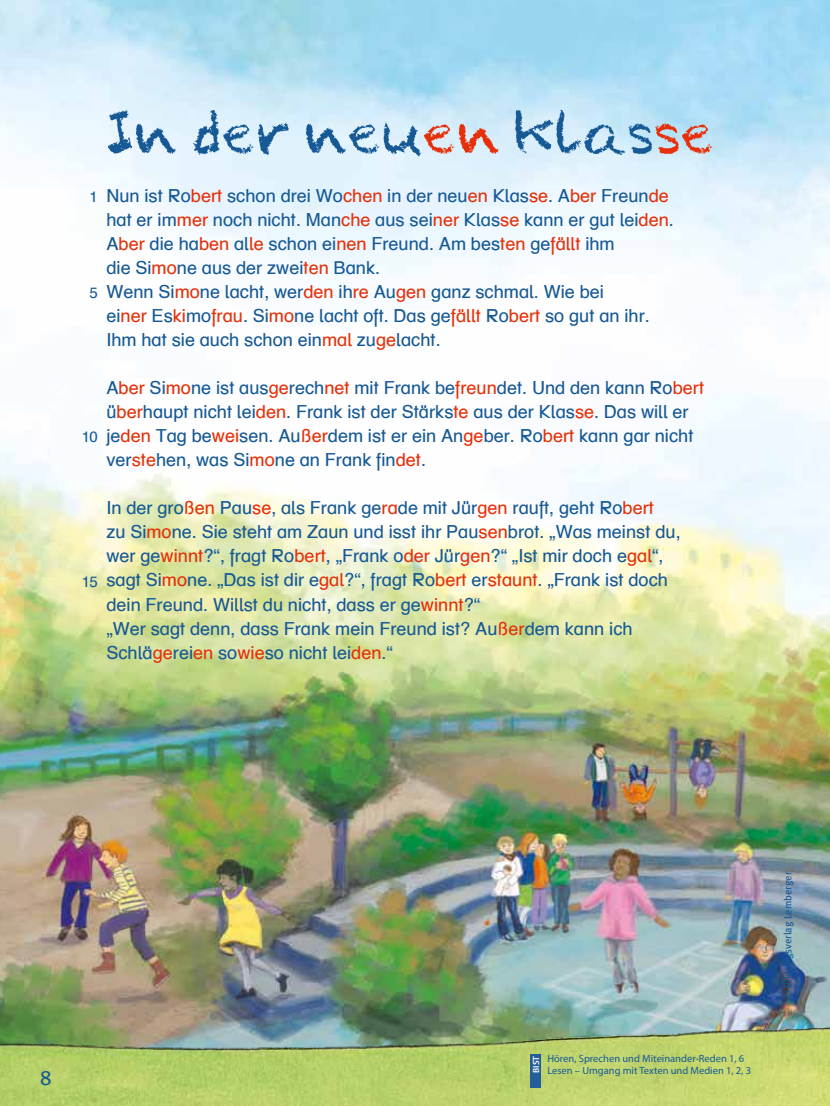
<style>
.page{position:relative;width:830px;height:1106px;background:#fff}
.page>*{position:absolute;margin:0;border:0;box-sizing:border-box;transform-origin:0 0}
.t1{font:57px "Crayon AL";color:#165995}
.t2{font:21px "Meta Book Expert";color:#165995}
.t3{font:18px/24px "Schulbuch Nord OE Roman";color:#165995}
.t4{font:15px "Schulbuch Nord OE Roman";color:#165995}
.t5{font:10.5px "Myriad Pro";color:#165995}
.t6{font:10.5px "Meta";letter-spacing:-.005em;color:#165995}
.t7{font:600 9px "Myriad Pro";color:#fff}
.s1{color:#e63009}
</style>
<div class="page">
<img style="left:0;top:0;width:829px;height:1027px">
<img style="left:0;top:1027px;width:829px;height:79px">
<div style="left:530px;top:1053px;width:10px;height:34px;background:#255d9c"></div>
<p class="t4" style="left:89px;top:188px;width:10px">1</p>
<p class="t4" style="left:89px;top:284px;width:10px">5</p>
<p class="t4" style="left:82px;top:428px;width:18px">10</p>
<p class="t4" style="left:82px;top:572px;width:17px">15</p>
<h1 class="t1" style="left:106px;top:108px;width:609px">In der neu<span class="s1">en</span> Klas<span class="s1">se</span></h1>
<p class="t3" style="left:106px;top:184px;width:568px">Nun ist Ro<span class="s1">bert</span> schon drei Wo<span class="s1">chen</span> in der neu<span class="s1">en</span> Klas<span class="s1">se</span>. A<span class="s1">ber</span> Freun<span class="s1">de </span>hat er im<span class="s1">mer</span> noch nicht. Man<span class="s1">che</span> aus sei<span class="s1">ner</span> Klas<span class="s1">se</span> kann er gut lei<span class="s1">den</span>.<br>A<span class="s1">ber</span> die ha<span class="s1">ben</span> al<span class="s1">le</span> schon ei<span class="s1">nen</span> Freund. Am bes<span class="s1">ten</span> ge<span class="s1">fällt</span> ihm<br>die Si<span class="s1">mo</span>ne aus der zwei<span class="s1">ten</span> Bank.<br>Wenn Si<span class="s1">mo</span>ne lacht, wer<span class="s1">den</span> ih<span class="s1">re</span> Au<span class="s1">gen</span> ganz schmal. Wie bei<br>ei<span class="s1">ner</span> Es<span class="s1">ki</span>mo<span class="s1">frau</span>. Si<span class="s1">mo</span>ne lacht oft. Das ge<span class="s1">fällt</span> Ro<span class="s1">bert</span> so gut an ihr.<br>Ihm hat sie auch schon ein<span class="s1">mal</span> zu<span class="s1">ge</span>lacht.</p>
<p class="t3" style="left:106px;top:376px;width:599px">A<span class="s1">ber</span> Si<span class="s1">mo</span>ne ist aus<span class="s1">ge</span>rech<span class="s1">net</span> mit Frank be<span class="s1">freun</span>det. Und den kann Ro<span class="s1">bert </span>ü<span class="s1">ber</span>haupt nicht lei<span class="s1">den</span>. Frank ist der Stärks<span class="s1">te</span> aus der Klas<span class="s1">se</span>. Das will er je<span class="s1">den</span> Tag be<span class="s1">wei</span>sen. Au<span class="s1">ßer</span>dem ist er ein An<span class="s1">ge</span>ber. Ro<span class="s1">bert</span> kann gar nicht ver<span class="s1">ste</span>hen, was Si<span class="s1">mo</span>ne an Frank fin<span class="s1">det</span>.</p>
<p class="t3" style="left:106px;top:496px;width:575px">In der gro<span class="s1">ßen</span> Pau<span class="s1">se</span>, als Frank ge<span class="s1">ra</span>de mit Jür<span class="s1">gen</span> rauft, geht Ro<span class="s1">bert<br></span>zu Si<span class="s1">mo</span>ne. Sie steht am Zaun und isst ihr Pau<span class="s1">sen</span>brot. „Was meinst du, wer ge<span class="s1">winnt</span>?“, fragt Ro<span class="s1">bert</span>, „Frank o<span class="s1">der</span> Jür<span class="s1">gen</span>?“ „Ist mir doch e<span class="s1">gal</span>“, sagt Si<span class="s1">mo</span>ne. „Das ist dir e<span class="s1">gal</span>?“, fragt Ro<span class="s1">bert</span> er<span class="s1">staunt</span>. „Frank ist doch dein Freund. Willst du nicht, dass er ge<span class="s1">winnt</span>?“<br>„Wer sagt denn, dass Frank mein Freund ist? Au<span class="s1">ßer</span>dem kann ich Schlä<span class="s1">ge</span>rei<span class="s1">en</span> so<span class="s1">wie</span>so nicht lei<span class="s1">den</span>.“</p>
<p class="t2" style="left:40px;top:1065px;width:14px">8</p>
<p class="t5" style="left:547px;top:1051px;width:198px">Hören, Sprechen und Miteinander-Reden 1, 6</p>
<p class="t7" style="left:530px;top:1073px;width:18px;rotate:-90deg">BIST</p>
<p class="t5" style="left:547px;top:1064px;width:205px">Lesen – Umgang mit Texten und Medien 1, 2, 3</p>
<p class="t6" style="left:781px;top:999px;width:129px;rotate:-90deg">© Bildungsverlag Lemberger</p>
</div>
